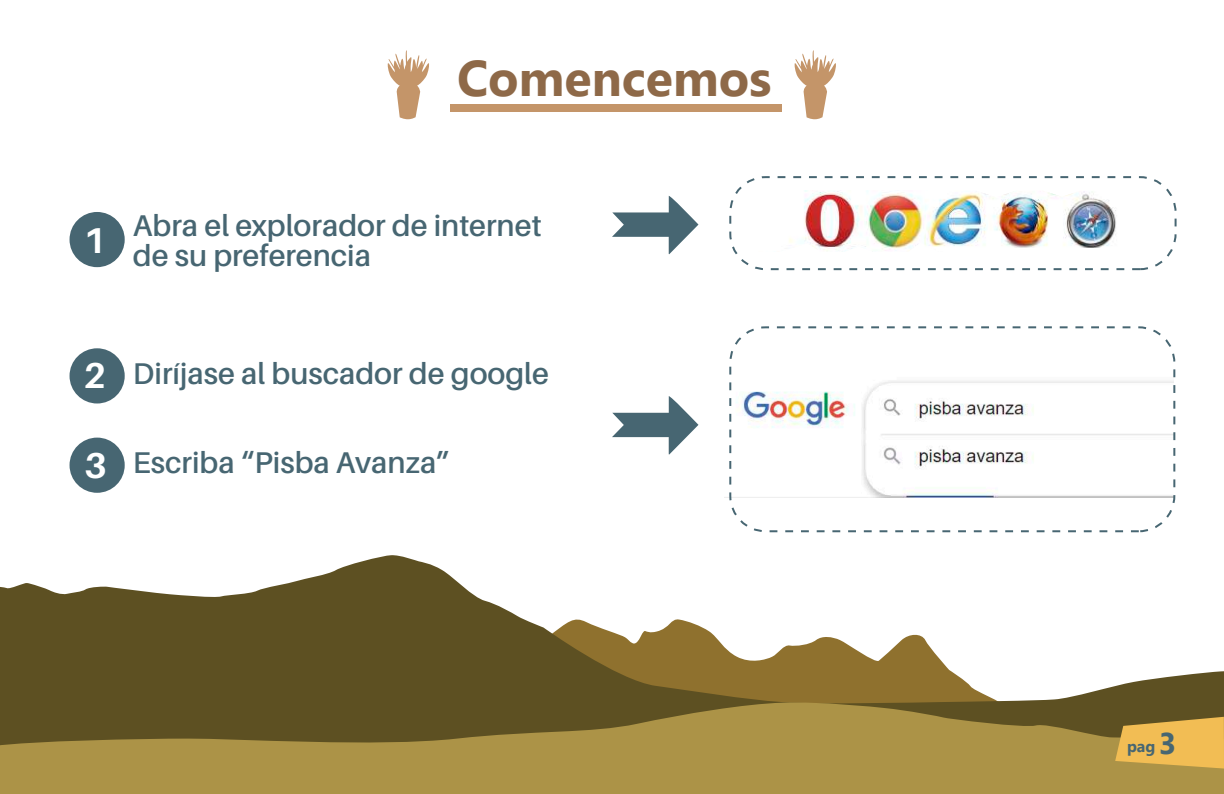
<style>
.page{position:relative;width:1224px;height:794px;background:#fff}
.page>*{position:absolute;margin:0;border:0;box-sizing:border-box;transform-origin:0 0}
.t1{font:700 50px "Gadugi";color:#8e6948}
.t2{font:700 36px "Aileron";color:#fff}
.t3{font:600 30px/30px "Aileron";color:#476672}
.t4{font:700 16px "Gadugi";color:#476672}
.s1{font-weight:700;font-size:36px;color:#fff}
.s2{font-size:30px}
</style>
<div class="page">
<img style="left:736px;top:381px;width:436px;height:116px">
<div style="left:70px;top:212px;width:55px;height:55px;background:#476672;border-radius:50%"></div>
<div style="left:70px;top:348px;width:55px;height:55px;background:#476672;border-radius:50%"></div>
<div style="left:70px;top:437px;width:55px;height:56px;background:#476672;border-radius:50%"></div>
<div style="left:450px;top:105px;width:332px;height:7px;background:#c49569"></div>
<svg style="left:794px;top:50px;width:42px;height:69px"></svg>
<svg style="left:387px;top:50px;width:42px;height:69px"></svg>
<svg style="left:0;top:555px;width:1224px;height:146px"></svg>
<svg style="left:0;top:701px;width:1224px;height:93px;background:#947f3b"></svg>
<svg style="left:612px;top:196px;width:86px;height:58px"></svg>
<svg style="left:612px;top:396px;width:86px;height:58px"></svg>
<img style="left:789px;top:190px;width:136px;height:61px">
<img style="left:925px;top:191px;width:191px;height:57px">
<div style="left:729px;top:176px;width:448px;height:94px;border:2px dashed #476672;border-radius:36px"></div>
<div style="left:729px;top:326px;width:446px;height:206px;border:2px dashed #476672;border-radius:36px"></div>
<svg style="left:1115px;top:717px;width:109px;height:51px;background:#dcae4d"></svg>
<h1 class="t1" style="left:457px;top:48px;width:316px">Comencemos</h1>
<p class="t2" style="left:84px;top:220px;width:24px">1</p>
<p class="t3" style="left:133px;top:211px;width:410px">Abra el explorador de internet de su preferencia</p>
<p class="t3" style="left:84px;top:359px;width:467px"><span class="s1">2</span> Diríjase al buscador de google</p>
<p class="t3" style="left:85px;top:448px;width:367px"><span class="s1">3</span> Escriba “Pisba Avanza”</p>
<p class="t4" style="left:1127px;top:736px;width:51px">pag <span class="s2">3</span></p>
</div>
